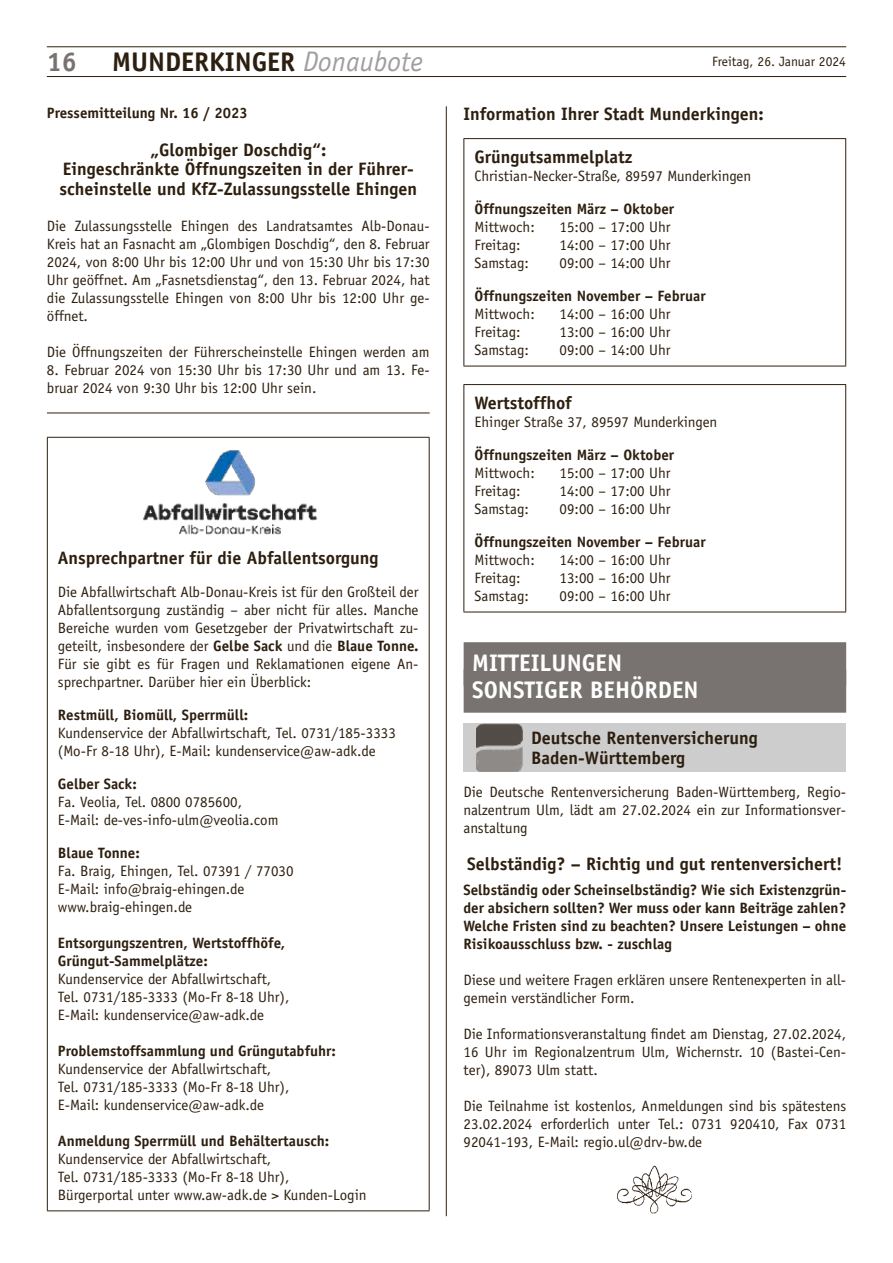
<style>
.page{position:relative;width:893px;height:1263px;background:#fff}
.page>*{position:absolute;margin:0;border:0;box-sizing:border-box;transform-origin:0 0}
.t1{font:700 27px "Officina Sans";color:#2d1f0f}
.t2{font:700 27px "Officina Sans";color:#787370}
.t3{font:700 24px/27px "Officina Sans";color:#fff}
.t4{font:700 18px/19.5px "Officina Sans";color:#2d1f0f;text-align:center}
.t5{font:15px/18px "Officina Sans";color:#2d1f0f}
.t6{font:700 15px/18px "Officina Sans";color:#2d1f0f}
.t7{font:13.5px "Officina Sans";color:#2d1f0f}
.s1{font-weight:400;font-style:italic;font-size:28.35px;color:#a19f9d}
.s2{font-weight:700}
</style>
<div class="page">
<hr style="left:47px;top:76px;width:799px;height:1px;background:#2d1f0f">
<hr style="left:47px;top:47px;width:799px;height:1px;background:#2d1f0f">
<hr style="left:446px;top:106px;width:1px;height:1110px;background:#2d1f0f">
<hr style="left:47px;top:413px;width:383px;height:1px;background:#2d1f0f">
<hr style="left:47px;top:437px;width:383px;height:1px;background:#2d1f0f">
<hr style="left:47px;top:438px;width:1px;height:772px;background:#2d1f0f">
<hr style="left:429px;top:438px;width:1px;height:772px;background:#2d1f0f">
<hr style="left:47px;top:1210px;width:383px;height:1px;background:#2d1f0f">
<img style="left:143px;top:450px;width:175px;height:85px">
<hr style="left:463px;top:138px;width:383px;height:1px;background:#2d1f0f">
<hr style="left:463px;top:139px;width:1px;height:227px;background:#2d1f0f">
<hr style="left:845px;top:139px;width:1px;height:227px;background:#2d1f0f">
<hr style="left:463px;top:366px;width:383px;height:1px;background:#2d1f0f">
<hr style="left:463px;top:384px;width:383px;height:1px;background:#2d1f0f">
<hr style="left:463px;top:385px;width:1px;height:227px;background:#2d1f0f">
<hr style="left:845px;top:385px;width:1px;height:227px;background:#2d1f0f">
<hr style="left:463px;top:612px;width:383px;height:1px;background:#2d1f0f">
<div style="left:464px;top:642px;width:382px;height:44px;background:#787370"></div>
<div style="left:464px;top:669px;width:382px;height:44px;background:#787370"></div>
<div style="left:463px;top:723px;width:383px;height:29px;background:#cecdcd"></div>
<div style="left:463px;top:742px;width:383px;height:30px;background:#cecdcd"></div>
<img style="left:476px;top:723px;width:47px;height:49px">
<img style="left:617px;top:1165px;width:75px;height:48px">
<h1 class="t2" style="left:47px;top:45px;width:32px">16</h1>
<h1 class="t1" style="left:112px;top:45px;width:312px">MUNDERKINGER <span class="s1">Donaubote</span></h1>
<p class="t7" style="left:712px;top:53px;width:135px">Freitag, 26. Januar 2024</p>
<p class="t6" style="left:47px;top:104px;width:202px">Pressemitteilung Nr. 16 / 2023</p>
<p class="t4" style="left:60px;top:140px;width:359px">„Glombiger Doschdig“:<br>Eingeschränkte Öffnungszeiten in der Führer&shy;scheinstelle und KfZ-Zulassungsstelle Ehingen</p>
<p class="t5" style="left:47px;top:217px;width:384px;text-align:justify">Die Zulassungsstelle Ehingen des Landratsamtes Alb-Donau-Kreis hat an Fasnacht am „Glombigen Doschdig“, den 8. Februar 2024, von 8:00 Uhr bis 12:00 Uhr und von 15:30 Uhr bis 17:30<br>Uhr geöffnet. Am „Fasnetsdienstag“, den 13. Februar 2024, hat die Zulassungsstelle Ehingen von 8:00 Uhr bis 12:00 Uhr ge&shy;öffnet.</p>
<p class="t5" style="left:47px;top:343px;width:384px">Die Öffnungszeiten der Führerscheinstelle Ehingen werden am</p>
<p class="t5" style="left:47px;top:361px;width:384px">8. Februar 2024 von 15:30 Uhr bis 17:30 Uhr und am 13. Fe&shy;bruar 2024 von 9:30 Uhr bis 12:00 Uhr sein.</p>
<p class="t4" style="left:463px;top:104px;width:302px">Information Ihrer Stadt Munderkingen:</p>
<p class="t4" style="left:474px;top:147px;width:159px">Grüngutsammelplatz</p>
<p class="t5" style="left:474px;top:167px;width:278px">Christian-Necker-Straße, 89597 Munderkingen</p>
<p class="t6" style="left:474px;top:200px;width:201px">Öffnungszeiten März – Oktober</p>
<p class="t5" style="left:474px;top:218px;width:62px">Mittwoch:</p>
<p class="t5" style="left:560px;top:218px;width:113px">15:00 – 17:00 Uhr</p>
<p class="t5" style="left:474px;top:236px;width:48px">Freitag:</p>
<p class="t5" style="left:560px;top:236px;width:113px">14:00 – 17:00 Uhr</p>
<p class="t5" style="left:474px;top:254px;width:56px">Samstag:</p>
<p class="t5" style="left:560px;top:254px;width:113px">09:00 – 14:00 Uhr</p>
<p class="t6" style="left:474px;top:287px;width:233px">Öffnungszeiten November – Februar</p>
<p class="t5" style="left:474px;top:305px;width:62px">Mittwoch:</p>
<p class="t5" style="left:560px;top:305px;width:113px">14:00 – 16:00 Uhr</p>
<p class="t5" style="left:474px;top:323px;width:48px">Freitag:</p>
<p class="t5" style="left:560px;top:323px;width:113px">13:00 – 16:00 Uhr</p>
<p class="t5" style="left:474px;top:341px;width:56px">Samstag:</p>
<p class="t5" style="left:560px;top:341px;width:113px">09:00 – 14:00 Uhr</p>
<p class="t4" style="left:474px;top:393px;width:99px">Wertstoffhof</p>
<p class="t5" style="left:474px;top:413px;width:244px">Ehinger Straße 37, 89597 Munderkingen</p>
<p class="t6" style="left:474px;top:446px;width:201px">Öffnungszeiten März – Oktober</p>
<p class="t5" style="left:474px;top:464px;width:62px">Mittwoch:</p>
<p class="t5" style="left:560px;top:464px;width:113px">15:00 – 17:00 Uhr</p>
<p class="t5" style="left:474px;top:482px;width:48px">Freitag:</p>
<p class="t5" style="left:560px;top:482px;width:113px">14:00 – 17:00 Uhr</p>
<p class="t5" style="left:474px;top:500px;width:56px">Samstag:</p>
<p class="t5" style="left:560px;top:500px;width:113px">09:00 – 16:00 Uhr</p>
<p class="t6" style="left:474px;top:533px;width:233px">Öffnungszeiten November – Februar</p>
<p class="t5" style="left:474px;top:551px;width:62px">Mittwoch:</p>
<p class="t5" style="left:560px;top:551px;width:113px">14:00 – 16:00 Uhr</p>
<p class="t5" style="left:474px;top:569px;width:48px">Freitag:</p>
<p class="t5" style="left:560px;top:569px;width:113px">13:00 – 16:00 Uhr</p>
<p class="t5" style="left:474px;top:587px;width:56px">Samstag:</p>
<p class="t5" style="left:560px;top:587px;width:113px">09:00 – 16:00 Uhr</p>
<p class="t4" style="left:58px;top:548px;width:322px">Ansprechpartner für die Abfallentsorgung</p>
<p class="t5" style="left:58px;top:583px;width:362px;text-align:justify">Die Abfallwirtschaft Alb-Donau-Kreis ist für den Großteil der Abfallentsorgung zuständig – aber nicht für alles. Manche Bereiche wurden vom Gesetzgeber der Privatwirtschaft zu&shy;geteilt, insbesondere der <span class="s2">Gelbe Sack</span> und die <span class="s2">Blaue Tonne.<br></span>Für sie gibt es für Fragen und Reklamationen eigene An&shy;sprechpartner. Darüber hier ein Überblick:</p>
<p class="t6" style="left:58px;top:706px;width:192px">Restmüll, Biomüll, Sperrmüll:</p>
<p class="t5" style="left:58px;top:724px;width:339px">Kundenservice der Abfallwirtschaft, Tel. 0731/185-3333 (Mo-Fr 8-18 Uhr), E-Mail: kundenservice@aw-adk.de</p>
<p class="t6" style="left:58px;top:775px;width:80px">Gelber Sack:</p>
<p class="t5" style="left:58px;top:793px;width:222px">Fa. Veolia, Tel. 0800 0785600,<br>E-Mail: de-ves-info-ulm@veolia.com</p>
<p class="t6" style="left:58px;top:844px;width:83px">Blaue Tonne:</p>
<p class="t5" style="left:58px;top:862px;width:237px">Fa. Braig, Ehingen, Tel. 07391 / 77030<br>E-Mail: info@braig-ehingen.de www.braig-ehingen.de</p>
<p class="t6" style="left:58px;top:934px;width:229px">Entsorgungszentren, Wertstoffhöfe,<br>Grüngut-Sammelplätze:</p>
<p class="t5" style="left:58px;top:970px;width:233px">Kundenservice der Abfallwirtschaft,<br>Tel. 0731/185-3333 (Mo-Fr 8-18 Uhr),<br>E-Mail: kundenservice@aw-adk.de</p>
<p class="t6" style="left:58px;top:1042px;width:280px">Problemstoffsammlung und Grüngutabfuhr:</p>
<p class="t5" style="left:58px;top:1060px;width:233px">Kundenservice der Abfallwirtschaft,<br>Tel. 0731/185-3333 (Mo-Fr 8-18 Uhr),<br>E-Mail: kundenservice@aw-adk.de</p>
<p class="t6" style="left:58px;top:1132px;width:273px">Anmeldung Sperrmüll und Behältertausch:</p>
<p class="t5" style="left:58px;top:1150px;width:310px">Kundenservice der Abfallwirtschaft,<br>Tel. 0731/185-3333 (Mo-Fr 8-18 Uhr),<br>Bürgerportal unter www.aw-adk.de &gt; Kunden-Login</p>
<h2 class="t3" style="left:472px;top:649px;width:228px">Mitteilungen sonstiger Behörden</h2>
<p class="t4" style="left:531px;top:728px;width:228px;text-align:left">Deutsche Rentenversicherung<br>Baden-Württemberg</p>
<p class="t5" style="left:463px;top:783px;width:384px;text-align:justify">Die Deutsche Rentenversicherung Baden-Württemberg, Regio&shy;nalzentrum Ulm, lädt am 27.02.2024 ein zur Informationsver&shy;anstaltung</p>
<p class="t4" style="left:467px;top:854px;width:377px">Selbständig? – Richtig und gut rentenversichert!</p>
<p class="t6" style="left:463px;top:880px;width:384px;text-align:justify">Selbständig oder Scheinselbständig? Wie sich Existenzgrün&shy;der absichern sollten? Wer muss oder kann Beiträge zahlen?<br>Welche Fristen sind zu beachten? Unsere Leistungen – ohne Risikoausschluss bzw. - zuschlag</p>
<p class="t5" style="left:463px;top:970px;width:384px">Diese und weitere Fragen erklären unsere Rentenexperten in all&shy;gemein verständlicher Form.</p>
<p class="t5" style="left:463px;top:1024px;width:384px;text-align:justify">Die Informationsveranstaltung findet am Dienstag, 27.02.2024, 16 Uhr im Regionalzentrum Ulm, Wichernstr. 10 (Bastei-Cen&shy;ter), 89073 Ulm statt.</p>
<p class="t5" style="left:463px;top:1096px;width:384px;text-align:justify">Die Teilnahme ist kostenlos, Anmeldungen sind bis spätestens 23.02.2024 erforderlich unter Tel.: 0731 920410, Fax 0731<br>92041-193, E-Mail: regio.ul@drv-bw.de</p>
</div>
